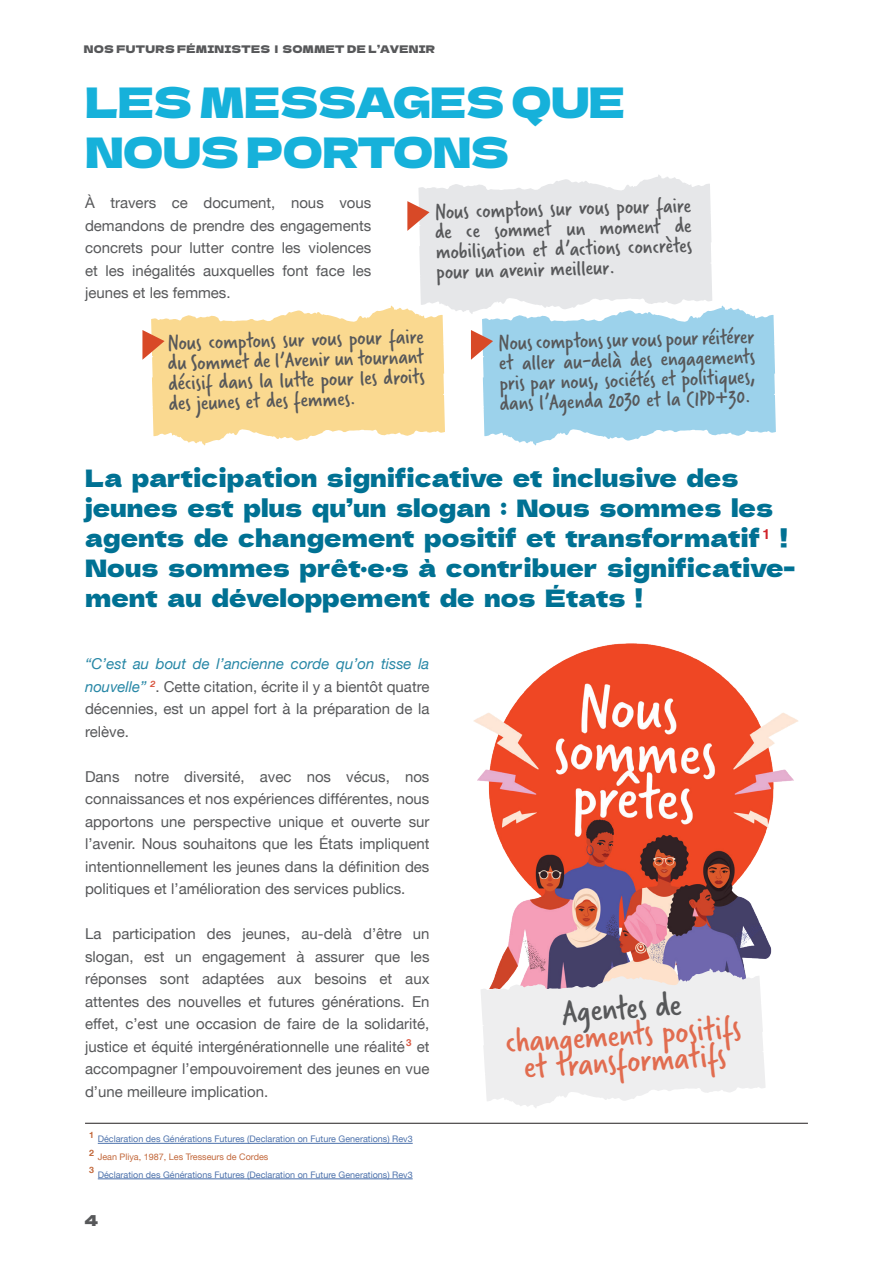
<style>
.page{position:relative;width:893px;height:1263px;background:#fff}
.page>*{position:absolute;margin:0;border:0;box-sizing:border-box;transform-origin:0 0}
.titre_1{font:42px/50.4px "Dela Gothic One";letter-spacing:-.02em;color:#16b1da}
.t1{font:36px "Verveine";color:#e16c4f}
.t2{font:36px "Verveine";color:#57585a}
.EMPHASE{font:24px/30px "Dela Gothic One";color:#007193}
.t3{font:22.8px/20.1px "Verveine";color:#57585a;text-align:justify}
.t4{font:15px/22.5px "Helvetica Neue LT";color:#57585a;text-align:justify}
.t5{font:15px "Dela Gothic One";color:#57585a}
.t6{font:10.5px "Dela Gothic One";letter-spacing:.02em;color:#57585a}
.t7{font:9px "Helvetica Neue LT";color:#4d72ac}
.t8{font:9px "Helvetica Neue LT";color:#c2683b}
.t9{font:700 8.7px "Helvetica Neue LT";color:#c2683b}
.s1{font-style:italic;color:#2787a6}
</style>
<div class="page">
<hr style="left:85px;top:1123px;width:723px;height:1px;background:#231f20">
<hr style="left:98px;top:1143px;width:315px;height:1px;background:#4d72ac">
<hr style="left:98px;top:1178px;width:315px;height:1px;background:#4d72ac">
<img style="left:473px;top:643px;width:325px;height:323px">
<svg style="left:481px;top:966px;width:284px;height:142px;background:#e9e6e8"></svg>
<svg style="left:142px;top:175px;width:634px;height:271px"></svg>
<p class="t6" style="left:84px;top:41px;width:353px">NOS FUTURS FÉMINISTES | SOMMET DE L’AVENIR</p>
<p class="titre_1" style="left:85px;top:74px;width:542px">LES MESSAGES QUE<br>NOUS PORTONS</p>
<p class="t4" style="left:85px;top:192px;width:288px">À travers ce document, nous vous demandons de prendre des engagements concrets pour lutter contre les violences et les inégalités auxquelles font face les jeunes et les femmes.</p>
<p class="t3" style="left:435px;top:201px;width:258px;rotate:-1deg">Nous comptons sur vous pour faire de ce sommet un moment de mobilisation et d’actions concrètes pour un avenir meilleur.</p>
<p class="t3" style="left:167px;top:332px;width:258px;rotate:-1deg">Nous comptons sur vous pour faire du Sommet de l’Avenir un tournant décisif dans la lutte pour les droits des jeunes et des femmes.</p>
<p class="t3" style="left:498px;top:332px;width:258px;rotate:-1deg">Nous comptons sur vous pour réitérer et aller au-delà des engagements pris par nous, sociétés et politiques, dans l’Agenda 2030 et la CIPD+30.</p>
<p class="EMPHASE" style="left:85px;top:462px;width:712px">La participation significative et inclusive des jeunes est plus qu’un slogan : Nous sommes les agents de changement positif et transformatif <sup>1</sup> !<br>Nous sommes prêt·e·s à contribuer significative&shy;ment au développement de nos États !</p>
<p class="t4" style="left:85px;top:652px;width:346px"><span class="s1">“C’est au bout de l’ancienne corde qu’on tisse la nouvelle”</span> <sup>2</sup>. Cette citation, écrite il y a bientôt quatre décennies, est un appel fort à la préparation de la relève.</p>
<p class="t4" style="left:85px;top:765px;width:346px">Dans notre diversité, avec nos vécus, nos connaissances et nos expériences différentes, nous apportons une perspective unique et ouverte sur l’avenir. Nous souhaitons que les États impliquent intentionnellement les jeunes dans la définition des politiques et l’amélioration des services publics.</p>
<p class="t4" style="left:85px;top:922px;width:346px">La participation des jeunes, au-delà d’être un slogan, est un engagement à assurer que les réponses sont adaptées aux besoins et aux attentes des nouvelles et futures générations. En effet, c’est une occasion de faire de la solidarité, justice et équité intergénérationnelle une réalité<sup>3</sup> et accompagner l’empouvoirement des jeunes en vue d’une meilleure implication.</p>
<p class="t9" style="left:89px;top:1129px;width:6px">1</p>
<p class="t7" style="left:98px;top:1134px;width:316px">Déclaration des Générations Futures (Declaration on Future Generations) Rev3</p>
<p class="t9" style="left:89px;top:1147px;width:6px">2</p>
<p class="t8" style="left:98px;top:1151px;width:172px">Jean Pliya, 1987, Les Tresseurs de Cordes</p>
<p class="t9" style="left:89px;top:1165px;width:6px">3</p>
<p class="t7" style="left:98px;top:1169px;width:316px">Déclaration des Générations Futures (Declaration on Future Generations) Rev3</p>
<p class="t5" style="left:84px;top:1209px;width:15px">4</p>
<p class="t2" style="left:560px;top:987px;width:121px;rotate:-4deg">Agentes de</p>
<p class="t1" style="left:504px;top:1018px;width:237px;rotate:-4deg">changements positifs</p>
<p class="t1" style="left:522px;top:1043px;width:204px;rotate:-4deg">et transformatifs</p>
</div>
